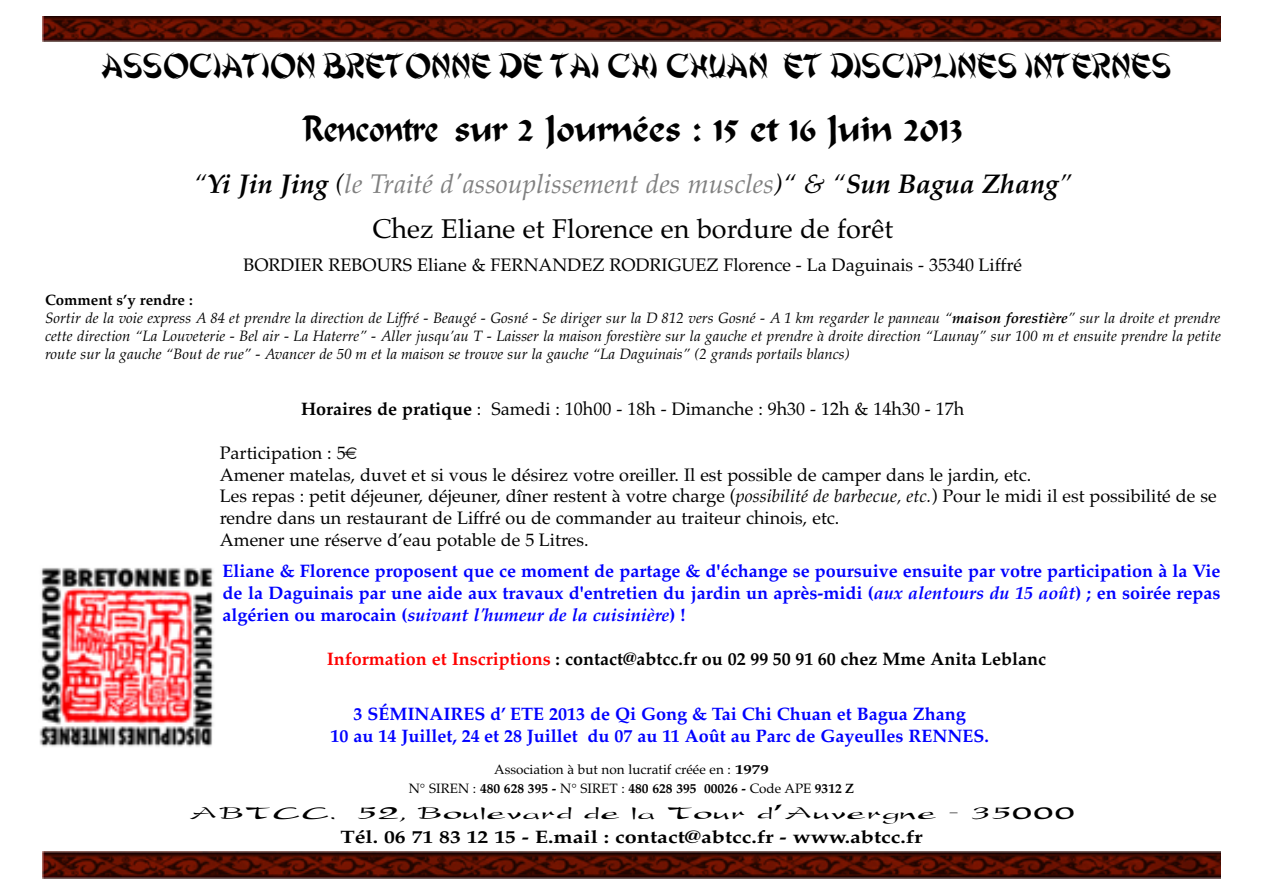
<style>
.page{position:relative;width:1263px;height:893px;background:#fff}
.page>*{position:absolute;margin:0;border:0;box-sizing:border-box;transform-origin:0 0}
.t1{font:36px "Shanghai";color:#000}
.t2{font:36px "Calligrapher";color:#000;scale:.85 1}
.t3{font:27px/45.5px "Palatino";color:#000;text-align:center}
.t4{font:21px "Kudasai";letter-spacing:.025em;color:#000;scale:1.5 1}
.t5{font:18px/21.9px "Palatino";color:#000}
.t6{font:700 18px/21.9px "Palatino";color:#00f;text-align:justify}
.t7{font:700 18px "Palatino";color:#000}
.t8{font:700 18px "Palatino";color:#000;scale:1.2 1}
.t9{font:italic 15px/18.3px "Palatino";color:#000}
.t10{font:13.5px/18.6px "Palatino";color:#000;text-align:center}
.s1{font-style:italic}
.s2{font-weight:700;font-style:italic}
.s3{font-style:italic;color:#808080}
.s4{font-weight:700;font-style:normal}
.s5{font-weight:700}
.s6{color:#f00}
.s7{font-family:"Palatino";font-weight:700}
</style>
<div class="page">
<img style="left:39px;top:567px;width:175px;height:180px">
<img style="left:43px;top:16px;width:1177px;height:26px">
<img style="left:43px;top:851px;width:1177px;height:28px">
<h1 class="t1" style="left:101px;top:44px;width:1071px">ASSOCIATION BRETONNE DE TAI CHI CHUAN ET DISCIPLINES INTERNES</h1>
<h1 class="t2" style="left:303px;top:108px;width:777px">Rencontre sur 2 Journées : 15 et 16 Juin 2013</h1>
<h2 class="t3" style="left:193px;top:161px;width:880px"><span class="s1">“</span><span class="s2">Yi Jin Jing</span> <span class="s1">(</span><span class="s3">le Traité d'assouplissement des muscles</span><span class="s1">)“ &amp; “</span><span class="s2">Sun Bagua Zhang</span><span class="s1">”<br></span>Chez Eliane et Florence en bordure de forêt</h2>
<p class="t5" style="left:243px;top:254px;width:780px">BORDIER REBOURS Eliane &amp; FERNANDEZ RODRIGUEZ Florence - La Daguinais - 35340 Liffré</p>
<p class="t9" style="left:45px;top:290px;width:1177px"><span class="s4">Comment s’y rendre :<br></span>Sortir de la voie express A 84 et prendre la direction de Liffré - Beaugé - Gosné - Se diriger sur la D 812 vers Gosné - A 1 km regarder le panneau “<span class="s5">maison forestière</span>” sur la droite et prendre cette direction “La Louveterie - Bel air - La Haterre” - Aller jusqu’au T - Laisser la maison forestière sur la gauche et prendre à droite direction “Launay” sur 100 m et ensuite prendre la petite route sur la gauche “Bout de rue” - Avancer de 50 m et la maison se trouve sur la gauche “La Daguinais” (2 grands portails blancs)</p>
<p class="t5" style="left:301px;top:397px;width:665px"><span class="s5">Horaires de pratique</span> : Samedi : 10h00 - 18h - Dimanche : 9h30 - 12h &amp; 14h30 - 17h</p>
<p class="t5" style="left:220px;top:441px;width:998px">Participation : 5€<br>Amener matelas, duvet et si vous le désirez votre oreiller. Il est possible de camper dans le jardin, etc.<br>Les repas : petit déjeuner, déjeuner, dîner restent à votre charge (<span class="s1">possibilité de barbecue, etc.</span>) Pour le midi il est possibilité de se rendre dans un restaurant de Liffré ou de commander au traiteur chinois, etc.<br>Amener une réserve d’eau potable de 5 Litres.</p>
<p class="t6" style="left:223px;top:560px;width:999px">Eliane &amp; Florence proposent que ce moment de partage &amp; d'échange se poursuive ensuite par votre participation à la Vie de la Daguinais par une aide aux travaux d'entretien du jardin un après-midi (<span class="s1">aux alentours du 15 août</span>) ; en soirée repas algérien ou marocain (<span class="s1">suivant l'humeur de la cuisinière</span>) !</p>
<p class="t7" style="left:327px;top:648px;width:721px"><span class="s6">Information et Inscriptions</span> : contact@abtcc.fr ou 02 99 50 91 60 chez Mme Anita Leblanc</p>
<p class="t6" style="left:331px;top:703px;width:660px;text-align:center">3 SÉMINAIRES d’ ETE 2013 de Qi Gong &amp; Tai Chi Chuan et Bagua Zhang<br>10 au 14 Juillet, 24 et 28 Juillet du 07 au 11 Août au Parc de Gayeulles RENNES.</p>
<p class="t10" style="left:409px;top:760px;width:447px">Association à but non lucratif créée en : <span class="s5">1979<br></span>N° SIREN : <span class="s5">480 628 395 -</span> N° SIRET : <span class="s5">480 628 395 00026 -</span> Code APE <span class="s5">9312 Z</span></p>
<p class="t4" style="left:188px;top:800px;width:593px">ABTCC. 52, Boulevard de la Tour d<span class="s7">’</span>Auvergne - 35000</p>
<p class="t8" style="left:340px;top:826px;width:487px">Tél. 06 71 83 12 15 - E.mail : contact@abtcc.fr - www.abtcc.fr</p>
</div>
